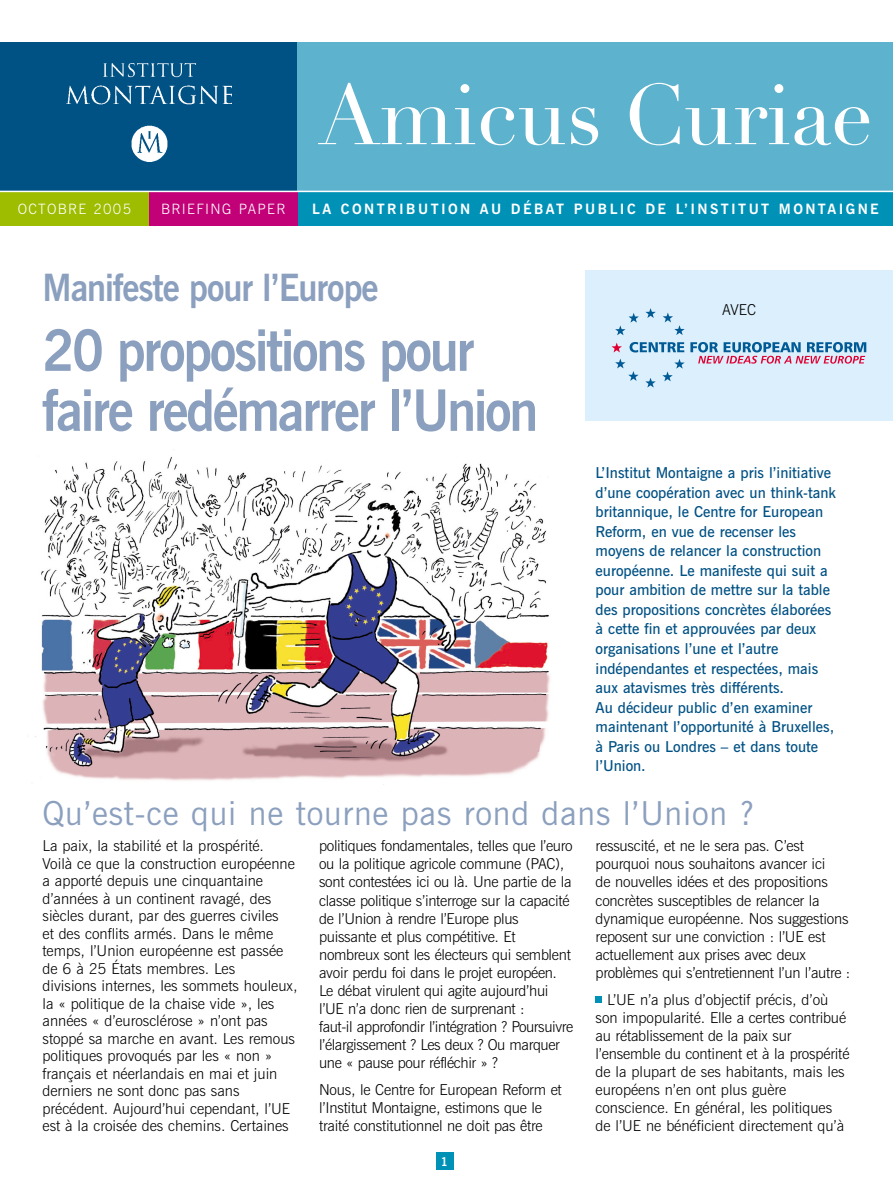
<style>
.page{position:relative;width:893px;height:1190px;background:#fff}
.page>*{position:absolute;margin:0;border:0;box-sizing:border-box;transform-origin:0 0}
.t1{font:84px "Didot LH";letter-spacing:-.005em;color:#fff}
.t2{font:700 57px/60px "News Gothic BT";letter-spacing:-.045em;color:#8b9fbe;scale:.92 1}
.t3{font:700 37.5px "News Gothic BT";letter-spacing:-.03em;color:#8b9fbe;scale:.92 1}
.t4{font:33px "News Gothic BT";letter-spacing:.025em;color:#8b9fbe}
.t5{font:300 15px/18.1px "News Gothic BT";letter-spacing:-.01em;color:#000}
.t6{font:600 15px/19.5px "News Gothic BT";color:#005184}
.t7{font:700 14.25px "News Gothic BT";letter-spacing:.17em;color:#fff}
.t8{font:300 14.25px "News Gothic BT";letter-spacing:.09em;color:#fff}
.t9{font:700 12px "News Gothic BT";color:#fff}
</style>
<div class="page">
<div style="left:585px;top:270px;width:307px;height:151px;background:#dceffc"></div>
<div style="left:0;top:43px;width:298px;height:148px;background:#005184"></div>
<img style="left:66px;top:64px;width:166px;height:98px">
<div style="left:298px;top:191px;width:594px;height:34px;background:#0091b7"></div>
<div style="left:0;top:191px;width:149px;height:34px;background:#9ebd00"></div>
<div style="left:149px;top:191px;width:149px;height:34px;background:#c20077"></div>
<div style="left:298px;top:43px;width:594px;height:148px;background:#5db2cd"></div>
<hr style="left:0;top:191px;width:892px;height:1px;background:#fff">
<div style="left:436px;top:1152px;width:17px;height:17px;background:#0091b7"></div>
<img style="left:35px;top:449px;width:515px;height:336px">
<svg style="left:645px;top:308px;width:10px;height:10px"></svg>
<svg style="left:663px;top:312px;width:21px;height:23px"></svg>
<svg style="left:662px;top:359px;width:22px;height:22px"></svg>
<svg style="left:645px;top:378px;width:10px;height:9px"></svg>
<svg style="left:615px;top:358px;width:23px;height:23px"></svg>
<svg style="left:615px;top:313px;width:24px;height:22px"></svg>
<svg style="left:611px;top:342px;width:11px;height:10px"></svg>
<svg style="left:629px;top:342px;width:55px;height:10px"></svg>
<svg style="left:690px;top:342px;width:176px;height:22px"></svg>
<div style="left:595px;top:996px;width:7px;height:7px;background:#0091b7"></div>
<h1 class="t1" style="left:318px;top:65px;width:556px">Amicus Curiae</h1>
<p class="t8" style="left:18px;top:200px;width:115px">OCTOBRE 2005</p>
<p class="t8" style="left:161px;top:200px;width:126px">BRIEFING PAPER</p>
<p class="t7" style="left:312px;top:200px;width:568px">LA CONTRIBUTION AU DÉBAT PUBLIC DE L’INSTITUT MONTAIGNE</p>
<h3 class="t3" style="left:43px;top:265px;width:367px">Manifeste pour l’Europe</h3>
<h2 class="t2" style="left:43px;top:320px;width:540px">20 propositions pour faire redémarrer l’Union</h2>
<p class="t5" style="left:722px;top:301px;width:35px">AVEC</p>
<p class="t6" style="left:595px;top:463px;width:242px">L’Institut Montaigne a pris l’initiative d’une coopération avec un think-tank britannique, le Centre for European Reform, en vue de recenser les moyens de relancer la construction européenne. Le manifeste qui suit a pour ambition de mettre sur la table des propositions concrètes élaborées à cette fin et approuvées par deux organisations l’une et l’autre indépendantes et respectées, mais aux atavismes très différents.<br>Au décideur public d’en examiner maintenant l’opportunité à Bruxelles, à Paris ou Londres – et dans toute l’Union.</p>
<h3 class="t4" style="left:43px;top:793px;width:713px">Qu’est-ce qui ne tourne pas rond dans l’Union ?</h3>
<p class="t5" style="left:43px;top:837px;width:256px;line-height:17.5px">La paix, la stabilité et la prospérité.<br>Voilà ce que la construction européenne a apporté depuis une cinquantaine d’années à un continent ravagé, des siècles durant, par des guerres civiles<br>et des conflits armés. Dans le même temps, l’Union européenne est passée de 6 à 25 États membres. Les<br>divisions internes, les sommets houleux, la « politique de la chaise vide », les années « d’eurosclérose » n’ont pas stoppé sa marche en avant. Les remous politiques provoqués par les « non » français et néerlandais en mai et juin derniers ne sont donc pas sans précédent. Aujourd’hui cependant, l’UE est à la croisée des chemins. Certaines</p>
<p class="t5" style="left:319px;top:836px;width:256px">politiques fondamentales, telles que l’euro ou la politique agricole commune (PAC), sont contestées ici ou là. Une partie de la classe politique s’interroge sur la capacité de l’Union à rendre l’Europe plus puissante et plus compétitive. Et nombreux sont les électeurs qui semblent avoir perdu foi dans le projet européen.<br>Le débat virulent qui agite aujourd’hui l’UE n’a donc rien de surprenant :<br>faut-il approfondir l’intégration ? Poursuivre l’élargissement ? Les deux ? Ou marquer une « pause pour réfléchir » ?</p>
<p class="t5" style="left:319px;top:1080px;width:244px">Nous, le Centre for European Reform et l’Institut Montaigne, estimons que le traité constitutionnel ne doit pas être</p>
<p class="t9" style="left:441px;top:1153px;width:9px">1</p>
<p class="t5" style="left:595px;top:836px;width:256px">ressuscité, et ne le sera pas. C’est pourquoi nous souhaitons avancer ici<br>de nouvelles idées et des propositions concrètes susceptibles de relancer la dynamique européenne. Nos suggestions reposent sur une conviction : l’UE est actuellement aux prises avec deux problèmes qui s’entretiennent l’un l’autre :</p>
<p class="t5" style="left:595px;top:990px;width:255px;text-indent:12px">L’UE n’a plus d’objectif précis, d’où son impopularité. Elle a certes contribué au rétablissement de la paix sur l’ensemble du continent et à la prospérité de la plupart de ses habitants, mais les européens n’en ont plus guère conscience. En général, les politiques de l’UE ne bénéficient directement qu’à</p>
</div>
